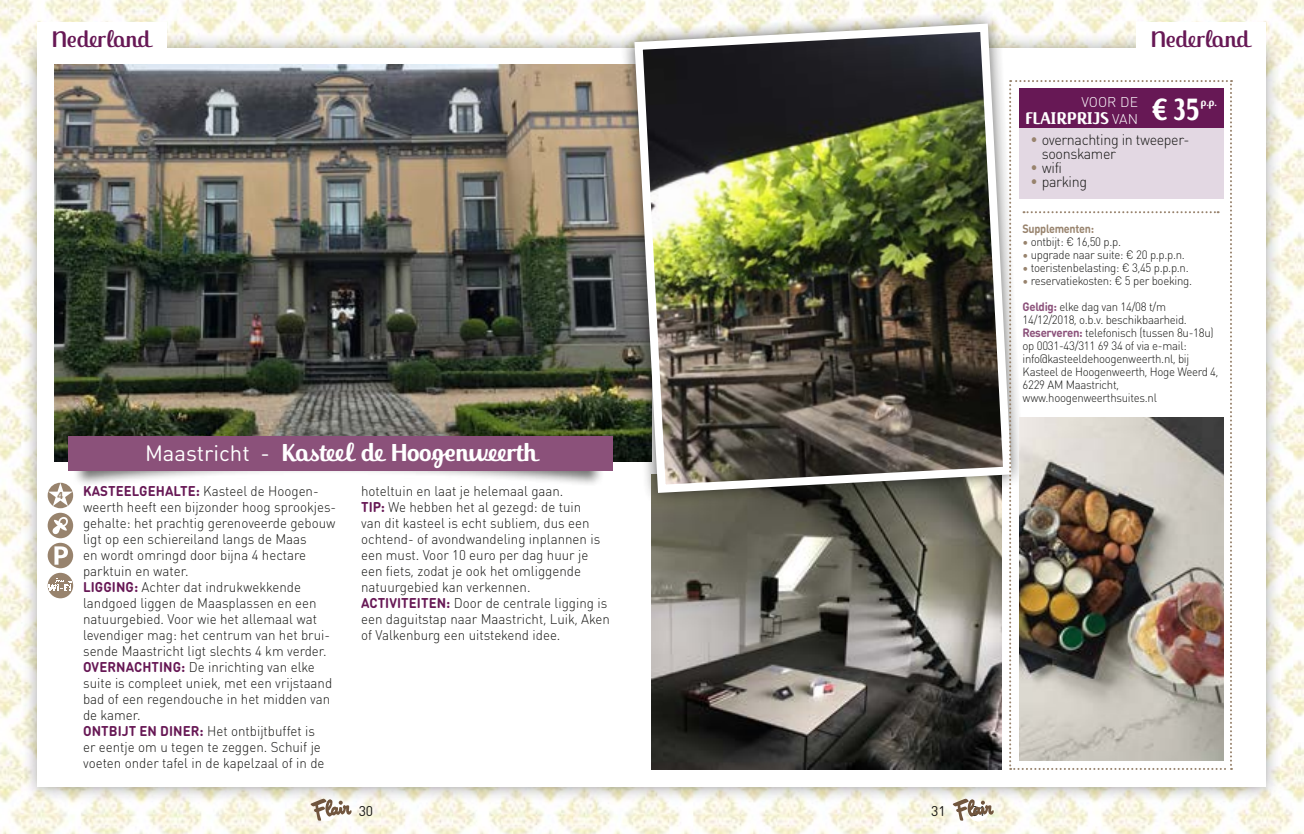
<style>
.page{position:relative;width:1304px;height:834px;background:#fff}
.page>*{position:absolute;margin:0;border:0;box-sizing:border-box;transform-origin:0 0}
.t1{font:700 36px "Jackie Pro";color:#fff;scale:.85 1}
.t2{font:700 26px "Jackie Pro";color:#fff}
.t3{font:24px "Jackie Pro";color:#671855}
.t4{font:700 18px "Jackie Pro";letter-spacing:.01em;color:#fff}
.t5{font:300 15px/14px "DIN Round Pro";letter-spacing:-.025em;color:#1a1a18;scale:.95 1}
.t6{font:300 14px/16px "DIN Round Pro";color:#1a1a18;scale:.95 1}
.t7{font:14px "DIN Round Pro";color:#1a1a18}
.t8{font:300 14px "DIN Round Pro";letter-spacing:.005em;color:#fff}
.t9{font:300 12px/13px "DIN Round Pro";letter-spacing:-.025em;color:#1a1a18;scale:.95 1}
.t10{font:700 12px "DIN Round Pro";letter-spacing:-.025em;color:#98836d;scale:.9 1}
.t11{font:700 11.6px "Jackie Pro";color:#fff}
.t12{font:700 10px "Parisine Std";color:#98836d}
.s1{font-family:"DIN Round Pro";font-weight:300;font-size:14px}
.s2{font-weight:700;color:#98836d}
.s3{font-family:"DIN Round Pro";font-weight:400;font-size:22px}
.s4{font-weight:700;color:#671855}
.s5{color:#98836d}
.s6{font-weight:700;color:#8b517a}
</style>
<div class="page">
<img style="left:0;top:0;width:1304px;height:833px">
<div style="left:316px;top:800px;width:21px;height:21px;background:#fff;border-radius:50%"></div>
<div style="left:968px;top:800px;width:21px;height:21px;background:#fff;border-radius:50%"></div>
<svg style="left:953px;top:801px;width:41px;height:19px"></svg>
<svg style="left:310px;top:801px;width:42px;height:19px"></svg>
<div style="left:22px;top:32px;width:1259px;height:769px;background:#1a1a18;opacity:.4"></div>
<div style="left:37px;top:48px;width:1228px;height:738px;background:#fff"></div>
<img style="left:55px;top:64px;width:563px;height:398px">
<img style="left:652px;top:508px;width:349px;height:261px">
<svg style="left:618px;top:7px;width:410px;height:501px"></svg>
<img style="left:630px;top:19px;width:386px;height:478px">
<div style="left:72px;top:440px;width:533px;height:46px;background:#1a1a18;opacity:.62"></div>
<div style="left:68px;top:436px;width:545px;height:34px;background:#8b517a"></div>
<div style="left:37px;top:22px;width:130px;height:26px;background:#fff"></div>
<div style="left:1136px;top:22px;width:129px;height:26px;background:#fff"></div>
<svg style="left:1009px;top:80px;width:223px;height:689px"></svg>
<svg style="left:48px;top:482px;width:25px;height:86px"></svg>
<img style="left:48px;top:572px;width:25px;height:26px;border-radius:13px">
<img style="left:1019px;top:417px;width:204px;height:343px">
<div style="left:1019px;top:88px;width:204px;height:111px;background:#e3d8e3"></div>
<div style="left:1019px;top:88px;width:204px;height:40px;background:#671855"></div>
<h3 class="t3" style="left:51px;top:24px;width:100px">Nederland</h3>
<h3 class="t3" style="left:1150px;top:24px;width:100px">Nederland</h3>
<p class="t8" style="left:1081px;top:93px;width:58px">VOOR DE</p>
<p class="t4" style="left:1025px;top:106px;width:115px">FLAIRPRIJS <span class="s1">VAN</span></p>
<h1 class="t1" style="left:1151px;top:86px;width:59px">€35</h1>
<p class="t11" style="left:1200px;top:95px;width:18px">p.p.</p>
<p class="t5" style="left:1042px;top:132px;width:157px;text-indent:-11px"><span class="s2">•</span> overnachting in tweeper&shy;soonskamer</p>
<p class="t5" style="left:1030px;top:160px;width:35px"><span class="s2">•</span> wifi</p>
<p class="t5" style="left:1030px;top:174px;width:61px"><span class="s2">•</span> parking</p>
<p class="t12" style="left:58px;top:489px;width:7px">4</p>
<h2 class="t2" style="left:145px;top:436px;width:393px"><span class="s3">Maastricht -</span> Kasteel de Hoogenweerth</h2>
<p class="t6" style="left:83px;top:482px;width:268px"><span class="s4">KASTEELGEHALTE:</span> Kasteel de Hoogen&shy;weerth heeft een bijzonder hoog sprookjes&shy;gehalte: het prachtig gerenoveerde gebouw ligt op een schiereiland langs de Maas<br>en wordt omringd door bijna 4 hectare parktuin en water.<br><span class="s4">LIGGING:</span> Achter dat indrukwekkende landgoed liggen de Maasplassen en een natuurgebied. Voor wie het allemaal wat levendiger mag: het centrum van het brui&shy;sende Maastricht ligt slechts 4 km verder.<br><span class="s4">OVERNACHTING:</span> De inrichting van elke suite is compleet uniek, met een vrijstaand bad of een regendouche in het midden van de kamer.<br><span class="s4">ONTBIJT EN DINER:</span> Het ontbijtbuffet is<br>er eentje om u tegen te zeggen. Schuif je voeten onder tafel in de kapelzaal of in de</p>
<p class="t6" style="left:361px;top:482px;width:263px">hoteltuin en laat je helemaal gaan.<br><span class="s4">TIP:</span> We hebben het al gezegd: de tuin<br>van dit kasteel is echt subliem, dus een ochtend- of avondwandeling inplannen is een must. Voor 10 euro per dag huur je een fiets, zodat je ook het omliggende natuurgebied kan verkennen.<br><span class="s4">ACTIVITEITEN:</span> Door de centrale ligging is een daguitstap naar Maastricht, Luik, Aken of Valkenburg een uitstekend idee.</p>
<p class="t7" style="left:359px;top:801px;width:16px">30</p>
<p class="t7" style="left:931px;top:801px;width:16px">31</p>
<p class="t7" style="left:971px;top:801px;width:16px">31</p>
<p class="t10" style="left:1022px;top:220px;width:81px">Supplementen:</p>
<p class="t9" style="left:1022px;top:235px;width:105px"><span class="s5">•</span> ontbijt: € 16,50 p.p.</p>
<p class="t9" style="left:1022px;top:248px;width:173px"><span class="s5">•</span> upgrade naar suite: € 20 p.p.p.n.</p>
<p class="t9" style="left:1022px;top:261px;width:176px"><span class="s5">•</span> toeristenbelasting: € 3,45 p.p.p.n.</p>
<p class="t9" style="left:1022px;top:267px;width:180px;line-height:26px"><span class="s5">•</span> reservatiekosten: € 5 per boeking.<br><span class="s6">Geldig:</span> elke dag van 14/08 t/m</p>
<p class="t9" style="left:1022px;top:313px;width:208px">14/12/2018, o.b.v. beschikbaarheid.<br><span class="s6">Reserveren:</span> telefonisch (tussen 8u-18u) op 0031-43/311 69 34 of via e-mail: info@kasteeldehoogenweerth.nl, bij Kasteel de Hoogenweerth, Hoge Weerd 4, 6229 AM Maastricht, www.hoogenweerthsuites.nl</p>
</div>
